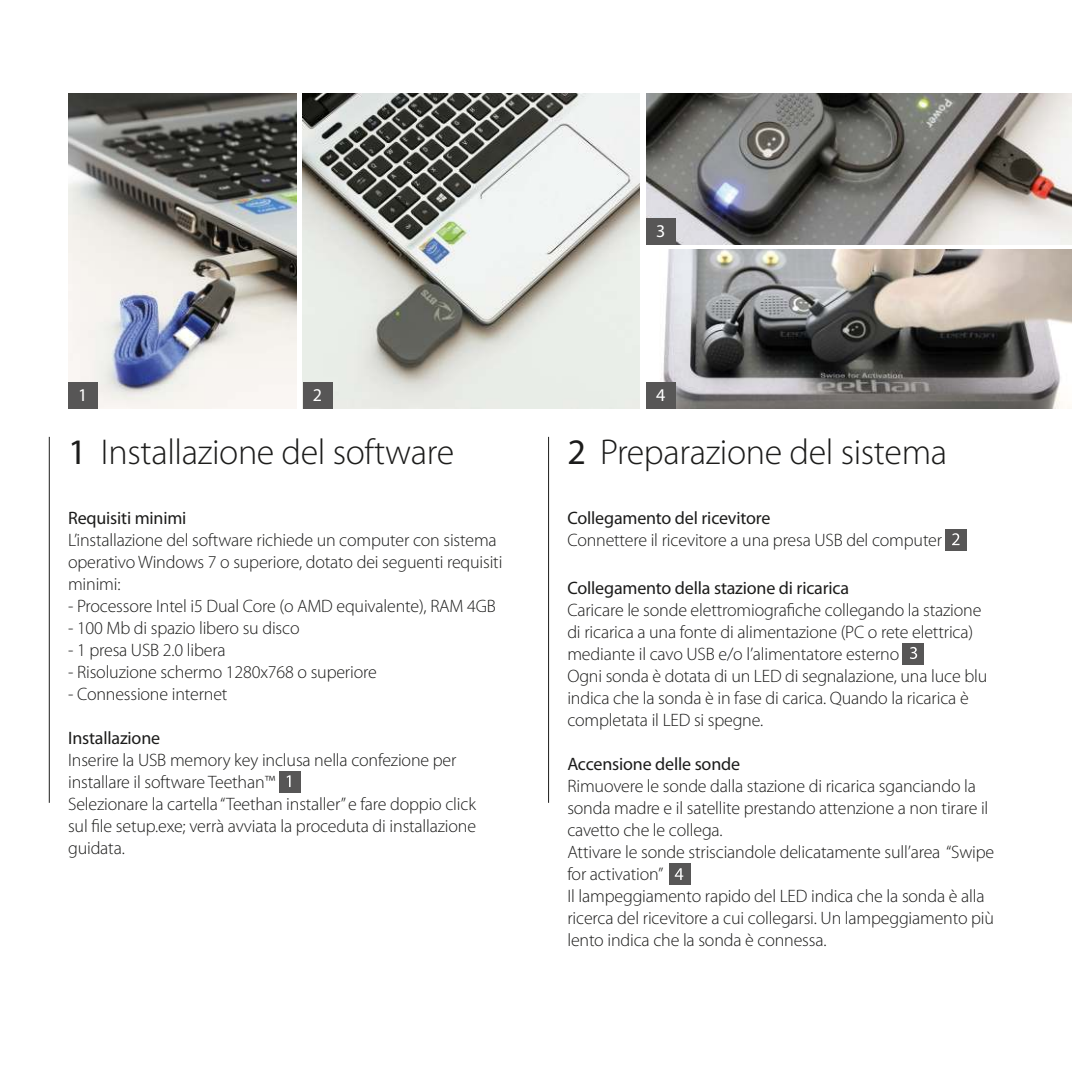
<style>
.page{position:relative;width:1078px;height:1078px;background:#fff}
.page>*{position:absolute;margin:0;border:0;box-sizing:border-box;transform-origin:0 0}
.t1{font:300 36px "Myriad Pro";letter-spacing:-.01em;color:#1c1c1b}
.t2{font:300 18px/22px "Myriad Pro";letter-spacing:-.01em;color:#1c1c1b}
.t3{font:18px "Myriad Pro";letter-spacing:-.01em;color:#1c1c1b}
.t4{font:18px "Myriad Pro";color:#fff}
.s1{font-weight:400}
</style>
<div class="page">
<hr style="left:548px;top:437px;width:1px;height:365px;background:#1c1c1b">
<hr style="left:49px;top:437px;width:1px;height:365px;background:#1c1c1b">
<div style="left:279px;top:771px;width:21px;height:21px;background:#575656"></div>
<svg style="left:286px;top:775px;width:4px;height:11px"></svg>
<div style="left:945px;top:529px;width:21px;height:21px;background:#575656"></div>
<svg style="left:952px;top:533px;width:7px;height:12px"></svg>
<div style="left:902px;top:643px;width:21px;height:21px;background:#575656"></div>
<svg style="left:910px;top:647px;width:6px;height:12px"></svg>
<div style="left:668px;top:863px;width:22px;height:21px;background:#575656"></div>
<svg style="left:674px;top:868px;width:9px;height:11px"></svg>
<img style="left:68px;top:94px;width:229px;height:314px">
<img style="left:303px;top:94px;width:336px;height:314px">
<img style="left:663px;top:249px;width:408px;height:159px">
<img style="left:646px;top:94px;width:425px;height:150px">
<div style="left:68px;top:381px;width:29px;height:27px;background:#575656"></div>
<div style="left:303px;top:381px;width:29px;height:27px;background:#575656"></div>
<div style="left:646px;top:217px;width:29px;height:27px;background:#575656"></div>
<div style="left:646px;top:381px;width:29px;height:27px;background:#575656"></div>
<p class="t4" style="left:78px;top:388px;width:11px">1</p>
<p class="t4" style="left:313px;top:388px;width:11px">2</p>
<p class="t4" style="left:656px;top:224px;width:11px">3</p>
<p class="t4" style="left:656px;top:388px;width:11px">4</p>
<h1 class="t1" style="left:68px;top:434px;width:387px"><span class="s1">1</span> Installazione del software</h1>
<h1 class="t1" style="left:567px;top:434px;width:381px"><span class="s1">2</span> Preparazione del sistema</h1>
<p class="t3" style="left:68px;top:511px;width:120px">Requisiti minimi</p>
<p class="t2" style="left:68px;top:529px;width:436px">L’installazione del software richiede un computer con sistema operativo Windows 7 o superiore, dotato dei seguenti requisiti minimi:</p>
<p class="t2" style="left:68px;top:595px;width:429px">- Processore Intel i5 Dual Core (o AMD equivalente), RAM 4GB</p>
<p class="t2" style="left:68px;top:617px;width:233px">- 100 Mb di spazio libero su disco</p>
<p class="t2" style="left:68px;top:639px;width:159px">- 1 presa USB 2.0 libera</p>
<p class="t2" style="left:68px;top:661px;width:310px">- Risoluzione schermo 1280x768 o superiore</p>
<p class="t2" style="left:68px;top:683px;width:161px">- Connessione internet</p>
<p class="t3" style="left:68px;top:731px;width:94px">Installazione</p>
<p class="t2" style="left:68px;top:749px;width:409px">Inserire la USB memory key inclusa nella confezione per installare il software Teethan™<br>Selezionare la cartella “Teethan installer” e fare doppio click sul file setup.exe; verrà avviata la proceduta di installazione guidata.</p>
<p class="t3" style="left:567px;top:511px;width:204px">Collegamento del ricevitore</p>
<p class="t2" style="left:567px;top:529px;width:376px">Connettere il ricevitore a una presa USB del computer</p>
<p class="t3" style="left:567px;top:581px;width:283px">Collegamento della stazione di ricarica</p>
<p class="t2" style="left:567px;top:599px;width:421px">Caricare le sonde elettromiografiche collegando la stazione di ricarica a una fonte di alimentazione (PC o rete elettrica) mediante il cavo USB e/o l’alimentatore esterno<br>Ogni sonda è dotata di un LED di segnalazione, una luce blu indica che la sonda è in fase di carica. Quando la ricarica è completata il LED si spegne.</p>
<p class="t3" style="left:567px;top:757px;width:174px">Accensione delle sonde</p>
<p class="t2" style="left:567px;top:775px;width:428px">Rimuovere le sonde dalla stazione di ricarica sganciando la sonda madre e il satellite prestando attenzione a non tirare il cavetto che le collega.<br>Attivare le sonde strisciandole delicatamente sull’area “Swipe for activation”<br>Il lampeggiamento rapido del LED indica che la sonda è alla ricerca del ricevitore a cui collegarsi. Un lampeggiamento più lento indica che la sonda è connessa.</p>
</div>
